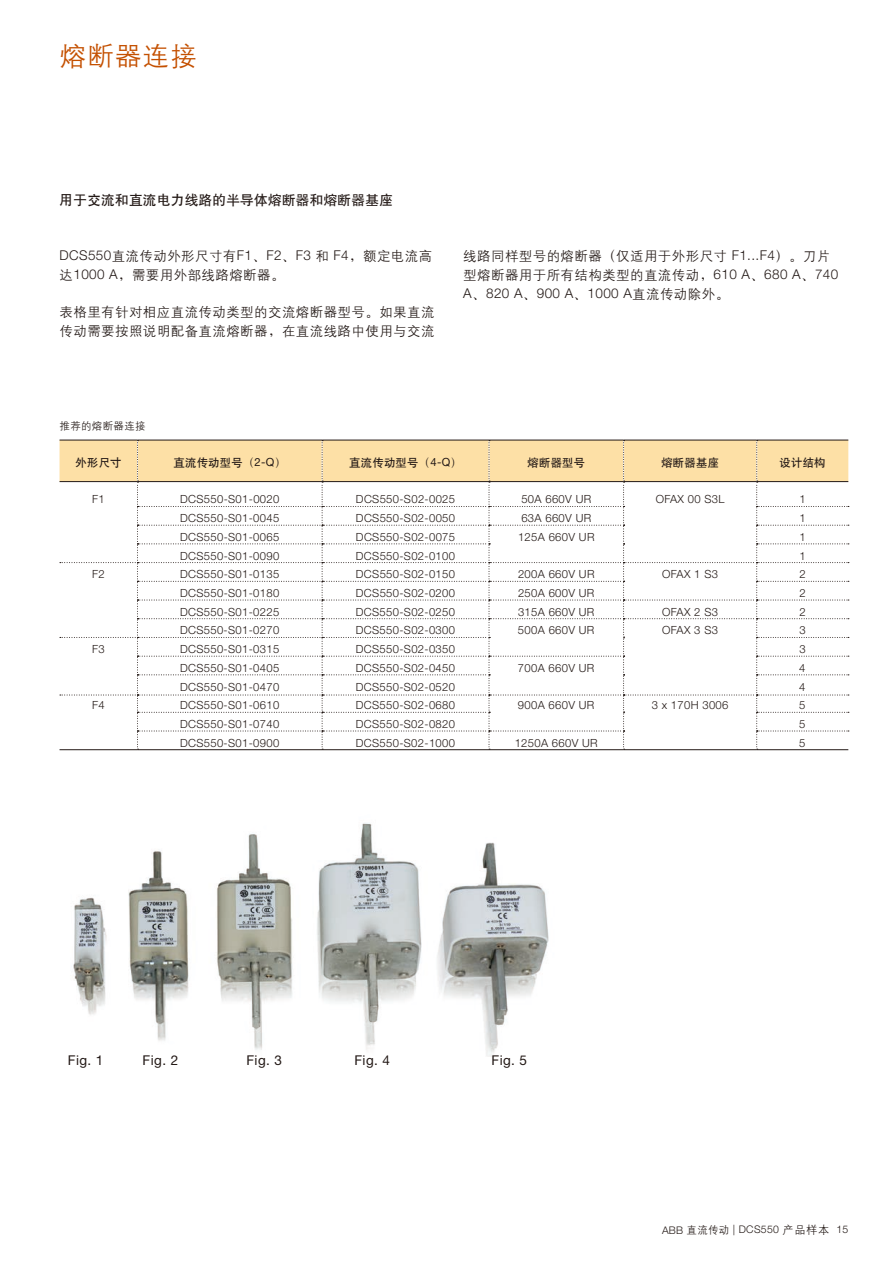
<style>
.page{position:relative;width:893px;height:1263px;background:#fff}
.page>*{position:absolute;margin:0;border:0;box-sizing:border-box;transform-origin:0 0}
.t1{font:27px "H Yg 2 gj";letter-spacing:.025em;color:#c45000}
.t2{font:13.5px/18.8px "H Yg 2 gj";letter-spacing:.03em;color:#231916}
.t3{font:13.5px "Helvetica Neue LT Pro";letter-spacing:.03em;color:#231916}
.t4{font:13.5px "H Yb 1 gj";letter-spacing:.03em;color:#231916}
.t5{font:300 13.5px "Helvetica Neue LT Pro";letter-spacing:.03em;color:#231916}
.t6{font:300 11.25px "Helvetica Neue LT Pro";letter-spacing:.03em;color:#231916}
.t7{font:11.25px "H Yb 1 gj";letter-spacing:.03em;color:#231916}
.t8{font:300 10.5px "Helvetica Neue LT Pro";letter-spacing:.03em;color:#231916}
.t9{font:10.5px "H Yg 2 gj";letter-spacing:.03em;color:#231916}
.s1{font-family:"Helvetica Neue LT Pro";font-weight:300}
.s2{font-family:"H Ya 3 gj"}
.s3{font-family:"H Ya 3 gj";font-weight:400}
.s4{font-family:"H Yg 2 gj";font-weight:400}
.s5{font-family:"Helvetica Neue LT Pro"}
.s6{font-family:"H Yg 2 gj";font-weight:400;font-size:11.25px}
</style>
<div class="page">
<svg style="left:60px;top:440px;width:789px;height:310px"></svg>
<hr style="left:60px;top:749px;width:77px;height:1px;background:#231916">
<hr style="left:137px;top:749px;width:185px;height:1px;background:#231916">
<hr style="left:322px;top:749px;width:167px;height:1px;background:#231916">
<hr style="left:489px;top:749px;width:135px;height:1px;background:#231916">
<hr style="left:624px;top:749px;width:133px;height:1px;background:#231916">
<hr style="left:757px;top:749px;width:91px;height:1px;background:#231916">
<hr style="left:60px;top:440px;width:77px;height:1px;background:#231916">
<hr style="left:137px;top:440px;width:185px;height:1px;background:#231916">
<hr style="left:322px;top:440px;width:167px;height:1px;background:#231916">
<hr style="left:489px;top:440px;width:135px;height:1px;background:#231916">
<hr style="left:624px;top:440px;width:133px;height:1px;background:#231916">
<hr style="left:757px;top:440px;width:91px;height:1px;background:#231916">
<hr style="left:60px;top:481px;width:77px;height:1px;background:#231916">
<hr style="left:137px;top:481px;width:185px;height:1px;background:#231916">
<hr style="left:322px;top:481px;width:167px;height:1px;background:#231916">
<hr style="left:489px;top:481px;width:135px;height:1px;background:#231916">
<hr style="left:624px;top:481px;width:133px;height:1px;background:#231916">
<hr style="left:757px;top:481px;width:91px;height:1px;background:#231916">
<img style="left:73px;top:823px;width:476px;height:233px">
<h1 class="t1" style="left:60px;top:43px;width:139px">熔断器连接</h1>
<p class="t4" style="left:60px;top:193px;width:335px">用于交流和直流电力线路的半导体熔断器和熔断器基座</p>
<p class="t2" style="left:60px;top:247px;width:374px"><span class="s1">DCS550</span>直流传动外形尺寸有<span class="s1">F1</span><span class="s2">、</span><span class="s1">F2</span><span class="s2">、</span><span class="s1">F3</span> 和 <span class="s1">F4</span><span class="s2">，</span>额定电流高达<span class="s1">1000 A</span><span class="s2">，</span>需要用外部线路熔断器<span class="s2">。</span></p>
<p class="t2" style="left:60px;top:303px;width:377px">表格里有针对相应直流传动类型的交流熔断器型号<span class="s2">。</span>如果直流传动需要按照说明配备直流熔断器<span class="s2">，</span>在直流线路中使用与交流</p>
<p class="t2" style="left:463px;top:247px;width:377px">线路同样型号的熔断器<span class="s2">（</span>仅适用于外形尺寸 <span class="s1">F1...F4</span><span class="s2">）。</span>刀片型熔断器用于所有结构类型的直流传动<span class="s2">，</span><span class="s1">610 A</span><span class="s2">、</span><span class="s1">680 A</span><span class="s2">、</span><span class="s1">740</span></p>
<p class="t5" style="left:463px;top:285px;width:267px">A<span class="s3">、</span>820 A<span class="s3">、</span>900 A<span class="s3">、</span>1000 A<span class="s4">直流传动除外</span><span class="s3">。</span></p>
<p class="t9" style="left:60px;top:420px;width:88px">推荐的熔断器连接</p>
<p class="t7" style="left:75px;top:457px;width:48px">外形尺寸</p>
<p class="t7" style="left:174px;top:457px;width:114px">直流传动型号<span class="s2">（</span><span class="s5">2-Q</span><span class="s2">）</span></p>
<p class="t7" style="left:349px;top:457px;width:114px">直流传动型号<span class="s2">（</span><span class="s5">4-Q</span><span class="s2">）</span></p>
<p class="t7" style="left:527px;top:457px;width:59px">熔断器型号</p>
<p class="t7" style="left:661px;top:457px;width:59px">熔断器基座</p>
<p class="t7" style="left:779px;top:457px;width:48px">设计结构</p>
<p class="t6" style="left:92px;top:493px;width:14px">F1</p>
<p class="t6" style="left:180px;top:493px;width:101px">DCS550-S01-0020</p>
<p class="t6" style="left:356px;top:493px;width:101px">DCS550-S02-0025</p>
<p class="t6" style="left:521px;top:493px;width:71px">50A 660V UR</p>
<p class="t6" style="left:656px;top:493px;width:70px">OFAX 00 S3L</p>
<p class="t6" style="left:799px;top:493px;width:8px">1</p>
<p class="t6" style="left:180px;top:511px;width:101px">DCS550-S01-0045</p>
<p class="t6" style="left:356px;top:511px;width:101px">DCS550-S02-0050</p>
<p class="t6" style="left:521px;top:511px;width:71px">63A 660V UR</p>
<p class="t6" style="left:799px;top:511px;width:8px">1</p>
<p class="t6" style="left:180px;top:530px;width:101px">DCS550-S01-0065</p>
<p class="t6" style="left:356px;top:530px;width:101px">DCS550-S02-0075</p>
<p class="t6" style="left:518px;top:530px;width:78px">125A 660V UR</p>
<p class="t6" style="left:799px;top:530px;width:8px">1</p>
<p class="t6" style="left:180px;top:549px;width:101px">DCS550-S01-0090</p>
<p class="t6" style="left:356px;top:549px;width:101px">DCS550-S02-0100</p>
<p class="t6" style="left:799px;top:549px;width:8px">1</p>
<p class="t6" style="left:92px;top:567px;width:14px">F2</p>
<p class="t6" style="left:180px;top:567px;width:101px">DCS550-S01-0135</p>
<p class="t6" style="left:356px;top:567px;width:101px">DCS550-S02-0150</p>
<p class="t6" style="left:518px;top:567px;width:78px">200A 660V UR</p>
<p class="t6" style="left:662px;top:567px;width:57px">OFAX 1 S3</p>
<p class="t6" style="left:799px;top:567px;width:8px">2</p>
<p class="t6" style="left:180px;top:586px;width:101px">DCS550-S01-0180</p>
<p class="t6" style="left:356px;top:586px;width:101px">DCS550-S02-0200</p>
<p class="t6" style="left:518px;top:586px;width:78px">250A 600V UR</p>
<p class="t6" style="left:799px;top:586px;width:8px">2</p>
<p class="t6" style="left:180px;top:605px;width:101px">DCS550-S01-0225</p>
<p class="t6" style="left:356px;top:605px;width:101px">DCS550-S02-0250</p>
<p class="t6" style="left:518px;top:605px;width:78px">315A 660V UR</p>
<p class="t6" style="left:662px;top:605px;width:57px">OFAX 2 S3</p>
<p class="t6" style="left:799px;top:605px;width:8px">2</p>
<p class="t6" style="left:180px;top:624px;width:101px">DCS550-S01-0270</p>
<p class="t6" style="left:356px;top:624px;width:101px">DCS550-S02-0300</p>
<p class="t6" style="left:518px;top:624px;width:78px">500A 660V UR</p>
<p class="t6" style="left:662px;top:624px;width:57px">OFAX 3 S3</p>
<p class="t6" style="left:799px;top:624px;width:8px">3</p>
<p class="t6" style="left:92px;top:642px;width:14px">F3</p>
<p class="t6" style="left:180px;top:642px;width:101px">DCS550-S01-0315</p>
<p class="t6" style="left:356px;top:642px;width:101px">DCS550-S02-0350</p>
<p class="t6" style="left:799px;top:642px;width:8px">3</p>
<p class="t6" style="left:180px;top:661px;width:101px">DCS550-S01-0405</p>
<p class="t6" style="left:356px;top:661px;width:101px">DCS550-S02-0450</p>
<p class="t6" style="left:518px;top:661px;width:78px">700A 660V UR</p>
<p class="t6" style="left:799px;top:661px;width:8px">4</p>
<p class="t6" style="left:180px;top:680px;width:101px">DCS550-S01-0470</p>
<p class="t6" style="left:356px;top:680px;width:101px">DCS550-S02-0520</p>
<p class="t6" style="left:799px;top:680px;width:8px">4</p>
<p class="t6" style="left:92px;top:698px;width:14px">F4</p>
<p class="t6" style="left:180px;top:698px;width:101px">DCS550-S01-0610</p>
<p class="t6" style="left:356px;top:698px;width:101px">DCS550-S02-0680</p>
<p class="t6" style="left:518px;top:698px;width:78px">900A 660V UR</p>
<p class="t6" style="left:652px;top:698px;width:78px">3 x 170H 3006</p>
<p class="t6" style="left:799px;top:698px;width:8px">5</p>
<p class="t6" style="left:180px;top:717px;width:101px">DCS550-S01-0740</p>
<p class="t6" style="left:356px;top:717px;width:101px">DCS550-S02-0820</p>
<p class="t6" style="left:799px;top:717px;width:8px">5</p>
<p class="t6" style="left:180px;top:736px;width:101px">DCS550-S01-0900</p>
<p class="t6" style="left:356px;top:736px;width:101px">DCS550-S02-1000</p>
<p class="t6" style="left:515px;top:736px;width:85px">1250A 660V UR</p>
<p class="t6" style="left:799px;top:736px;width:8px">5</p>
<p class="t3" style="left:68px;top:1052px;width:37px">Fig. 1</p>
<p class="t3" style="left:143px;top:1052px;width:37px">Fig. 2</p>
<p class="t3" style="left:246px;top:1052px;width:37px">Fig. 3</p>
<p class="t3" style="left:354px;top:1052px;width:37px">Fig. 4</p>
<p class="t3" style="left:492px;top:1052px;width:37px">Fig. 5</p>
<p class="t8" style="left:662px;top:1223px;width:188px">ABB <span class="s4">直流传动</span> | DCS550 <span class="s6">产品样本</span> 15</p>
</div>
